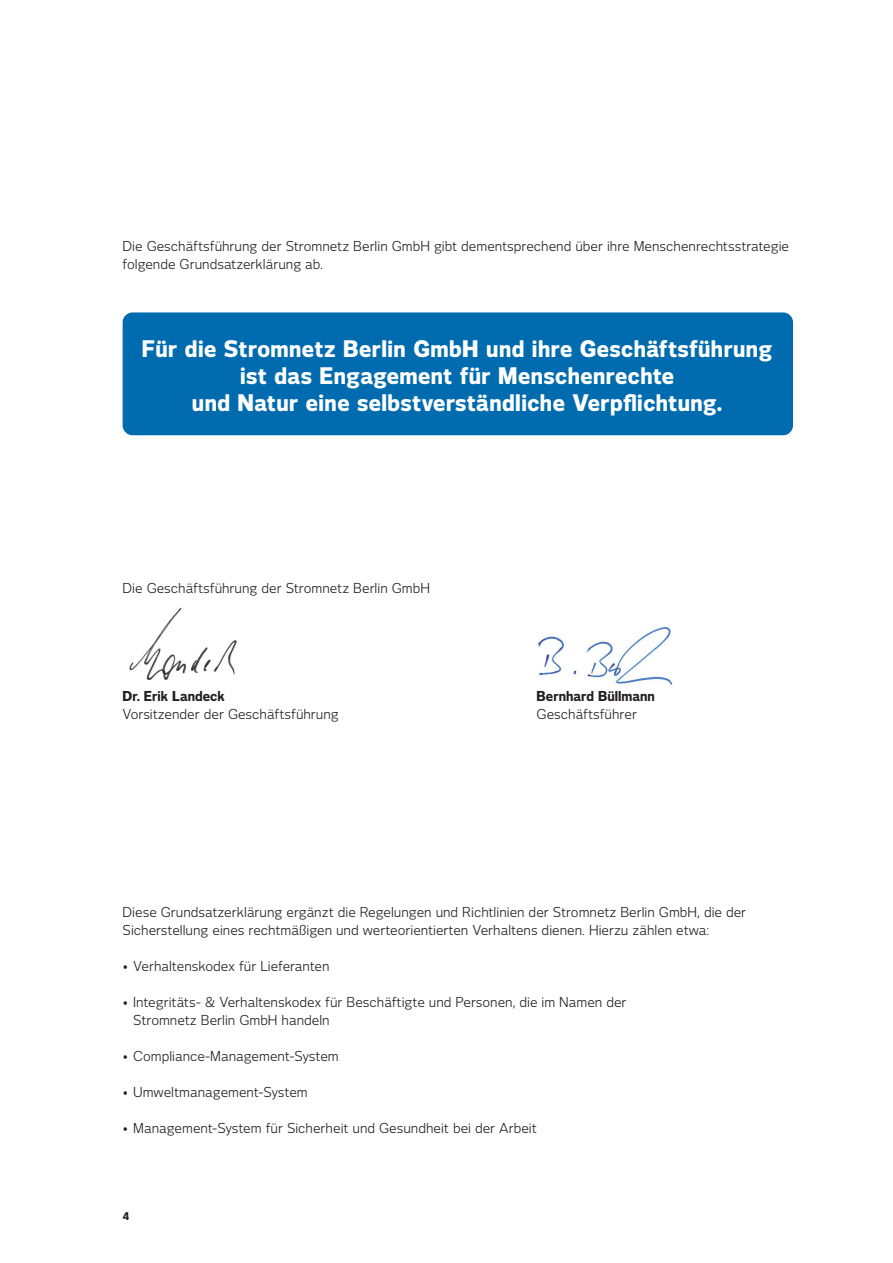
<style>
.page{position:relative;width:893px;height:1263px;background:#fff}
.page>*{position:absolute;margin:0;border:0;box-sizing:border-box;transform-origin:0 0}
.t1{font:800 22.5px/27px "Stromnetz Voice";letter-spacing:.02em;color:#fff;text-align:center}
.Absatzformat_5{font:13.5px/18px "Stromnetz Voice";color:#231f20}
.Absatzformat_5-2{font:700 13.5px "Stromnetz Voice";color:#231f20}
.t2{font:800 10.5px "Stromnetz Voice";color:#231f20}
</style>
<div class="page">
<div style="left:123px;top:312px;width:670px;height:123px;background:#006caf;border-radius:10px"></div>
<img style="left:129px;top:607px;width:108px;height:72px">
<img style="left:538px;top:626px;width:135px;height:59px">
<p class="Absatzformat_5" style="left:123px;top:237px;width:668px">Die Geschäftsführung der Stromnetz Berlin GmbH gibt dementsprechend über ihre Menschenrechtsstrategie folgende Grundsatzerklärung ab.</p>
<p class="t1" style="left:142px;top:335px;width:632px">Für die Stromnetz Berlin GmbH und ihre Geschäftsführung ist das Engagement für Menschenrechte<br>und Natur eine selbstverständliche Verpflichtung.</p>
<p class="Absatzformat_5" style="left:123px;top:579px;width:309px">Die Geschäftsführung der Stromnetz Berlin GmbH</p>
<p class="Absatzformat_5-2" style="left:123px;top:688px;width:104px">Dr. Erik Landeck</p>
<p class="Absatzformat_5-2" style="left:537px;top:688px;width:120px">Bernhard Büllmann</p>
<p class="Absatzformat_5" style="left:123px;top:705px;width:218px">Vorsitzender der Geschäftsführung</p>
<p class="Absatzformat_5" style="left:537px;top:705px;width:102px">Geschäftsführer</p>
<p class="Absatzformat_5" style="left:123px;top:903px;width:625px">Diese Grundsatzerklärung ergänzt die Regelungen und Richtlinien der Stromnetz Berlin GmbH, die der<br>Sicherstellung eines rechtmäßigen und werteorientierten Verhaltens dienen. Hierzu zählen etwa:</p>
<p class="Absatzformat_5" style="left:123px;top:957px;width:209px">• Verhaltenskodex für Lieferanten</p>
<p class="Absatzformat_5" style="left:133px;top:993px;width:495px;text-indent:-11px">• Integritäts- &amp; Verhaltenskodex für Beschäftigte und Personen, die im Namen der<br>Stromnetz Berlin GmbH handeln</p>
<p class="Absatzformat_5" style="left:123px;top:1047px;width:218px">• Compliance-Management-System</p>
<p class="Absatzformat_5" style="left:123px;top:1083px;width:187px">• Umweltmanagement-System</p>
<p class="Absatzformat_5" style="left:123px;top:1119px;width:416px">• Management-System für Sicherheit und Gesundheit bei der Arbeit</p>
<p class="t2" style="left:123px;top:1210px;width:8px">4</p>
</div>
